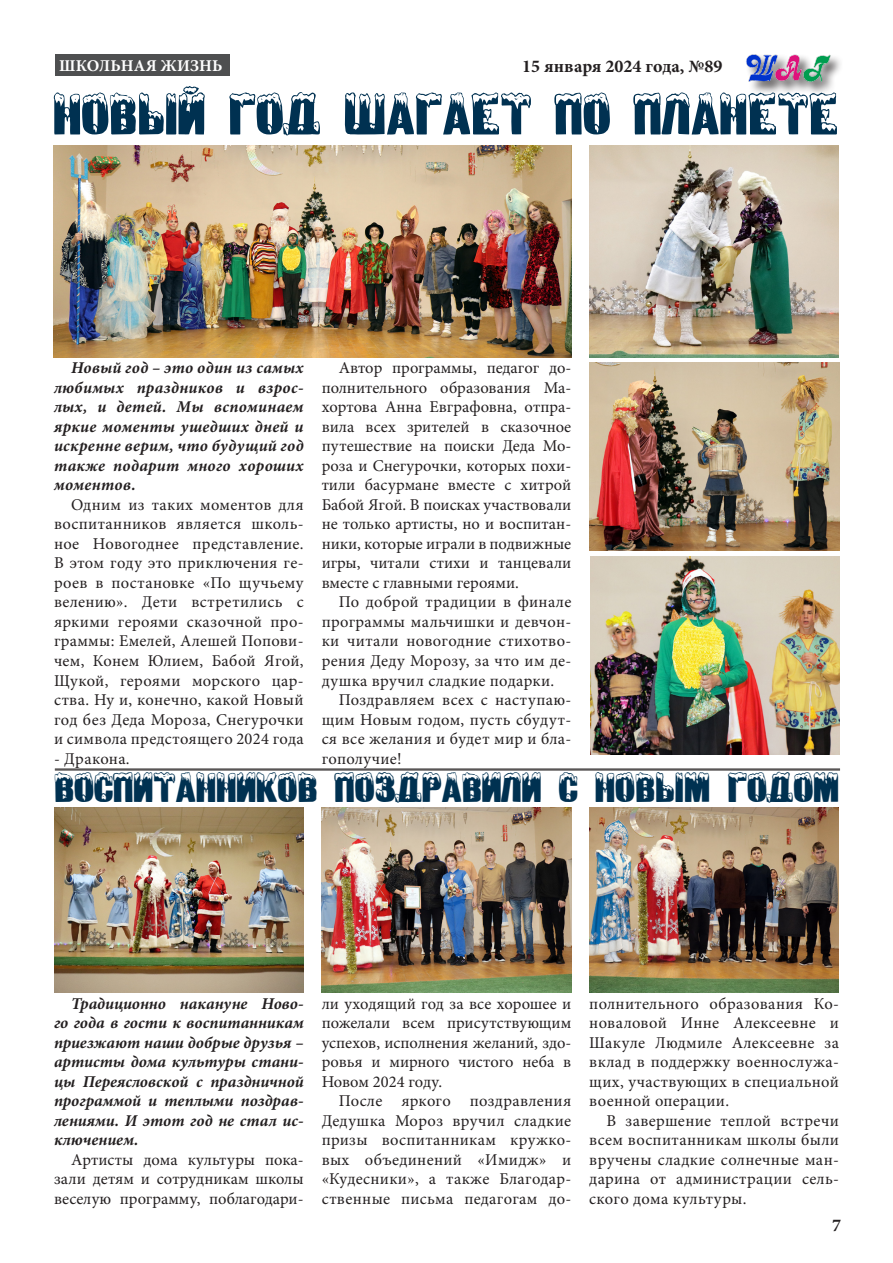
<style>
.page{position:relative;width:893px;height:1263px;background:#fff}
.page>*{position:absolute;margin:0;border:0;box-sizing:border-box;transform-origin:0 0}
.t1{font:52.5px "Zanesennyj";color:#003151}
.t2{font:37.5px "Zanesennyj";color:#003151}
.t3{font:700 18px "Minion Pro";color:#231f20}
.t4{font:16.5px/19.5px "Minion Pro";letter-spacing:.015em;color:#231f20;text-align:justify}
.t5{font:italic 700 16.5px/19.5px "Minion Pro";letter-spacing:.01em;color:#231f20;text-align:justify}
.t6{font:700 16.5px "Minion Pro";letter-spacing:.01em;color:#fff}
</style>
<div class="page">
<div style="left:745px;top:53px;width:98px;height:43px;background:#231f20;opacity:.75"></div>
<img style="left:745px;top:54px;width:88px;height:29px">
<div style="left:55px;top:54px;width:175px;height:22px;background:#4e4f50"></div>
<hr style="left:55px;top:769px;width:785px;height:1px;background:#231f20">
<hr style="left:55px;top:770px;width:785px;height:1px;background:#231f20">
<img style="left:54px;top:808px;width:250px;height:184px">
<img style="left:322px;top:808px;width:249px;height:184px">
<img style="left:589px;top:808px;width:250px;height:184px">
<img style="left:54px;top:146px;width:517px;height:211px">
<img style="left:589px;top:146px;width:250px;height:211px">
<img style="left:590px;top:556px;width:249px;height:199px">
<img style="left:589px;top:362px;width:250px;height:189px">
<p class="t6" style="left:59px;top:54px;width:165px">ШКОЛЬНАЯ ЖИЗНЬ</p>
<p class="t3" style="left:522px;top:53px;width:202px">15 января 2024 года, №89</p>
<p class="t1" style="left:54px;top:85px;width:787px">НОВЫЙ ГОД ШАГАЕТ ПО ПЛАНЕТЕ</p>
<p class="t5" style="left:54px;top:358px;width:251px;text-indent:17px">Новый год – это один из самых любимых праздников и взрос&shy;лых, и детей. Мы вспоминаем яркие моменты ушедших дней и искренне верим, что будущий год также подарит много хороших моментов.</p>
<p class="t4" style="left:54px;top:496px;width:251px;text-indent:17px">Одним из таких моментов для воспитанников является школь&shy;ное Новогоднее представление.<br>В этом году это приключения ге&shy;роев в постановке «По щучьему велению». Дети встретились с яркими героями сказочной про&shy;граммы: Емелей, Алешей Попови&shy;чем, Конем Юлием, Бабой Ягой, Щукой, героями морского цар&shy;ства. Ну и, конечно, какой Новый год без Деда Мороза, Снегурочки и символа предстоящего 2024 года</p>
<p class="t4" style="left:54px;top:749px;width:77px">- Дракона.</p>
<p class="t4" style="left:322px;top:359px;width:251px;text-indent:17px">Автор программы, педагог до&shy;полнительного образования Ма&shy;хортова Анна Евграфовна, отпра&shy;вила всех зрителей в сказочное путешествие на поиски Деда Мо&shy;роза и Снегурочки, которых похи&shy;тили басурмане вместе с хитрой Бабой Ягой. В поисках участвовали не только артисты, но и воспитан&shy;ники, которые играли в подвижные игры, читали стихи и танцевали вместе с главными героями.</p>
<p class="t4" style="left:322px;top:593px;width:251px;text-indent:17px">По доброй традиции в финале программы мальчишки и девчон&shy;ки читали новогодние стихотво&shy;рения Деду Морозу, за что им де&shy;душка вручил сладкие подарки.</p>
<p class="t4" style="left:322px;top:691px;width:251px;text-indent:17px">Поздравляем всех с наступаю&shy;щим Новым годом, пусть сбудут&shy;ся все желания и будет мир и бла&shy;гополучие!</p>
<p class="t2" style="left:55px;top:767px;width:787px">ВОСПИТАННИКОВ ПОЗДРАВИЛИ С НОВЫМ ГОДОМ</p>
<p class="t5" style="left:54px;top:993px;width:251px;text-indent:17px">Традиционно накануне Ново&shy;го года в гости к воспитанникам приезжают наши добрые друзья – артисты дома культуры стани&shy;цы Переясловской с праздничной программой и теплыми поздрав&shy;лениями. И этот год не стал ис&shy;ключением.</p>
<p class="t4" style="left:54px;top:1150px;width:251px;text-indent:17px">Артисты дома культуры пока&shy;зали детям и сотрудникам школы веселую программу, поблагодари-</p>
<p class="t4" style="left:322px;top:994px;width:251px">ли уходящий год за все хорошее и пожелали всем присутствующим успехов, исполнения желаний, здо&shy;ровья и мирного чистого неба в Новом 2024 году.</p>
<p class="t4" style="left:322px;top:1092px;width:251px;text-indent:17px">После яркого поздравления Дедушка Мороз вручил сладкие призы воспитанникам кружко&shy;вых объединений «Имидж» и «Кудесники», а также Благодар&shy;ственные письма педагогам до-</p>
<p class="t4" style="left:589px;top:994px;width:251px">полнительного образования Ко&shy;новаловой Инне Алексеевне и Шакуле Людмиле Алексеевне за вклад в поддержку военнослужа&shy;щих, участвующих в специальной военной операции.</p>
<p class="t4" style="left:589px;top:1111px;width:251px;text-indent:17px">В завершение теплой встречи всем воспитанникам школы были вручены сладкие солнечные ман&shy;дарина от администрации сель&shy;ского дома культуры.</p>
<p class="t3" style="left:832px;top:1213px;width:10px">7</p>
</div>
